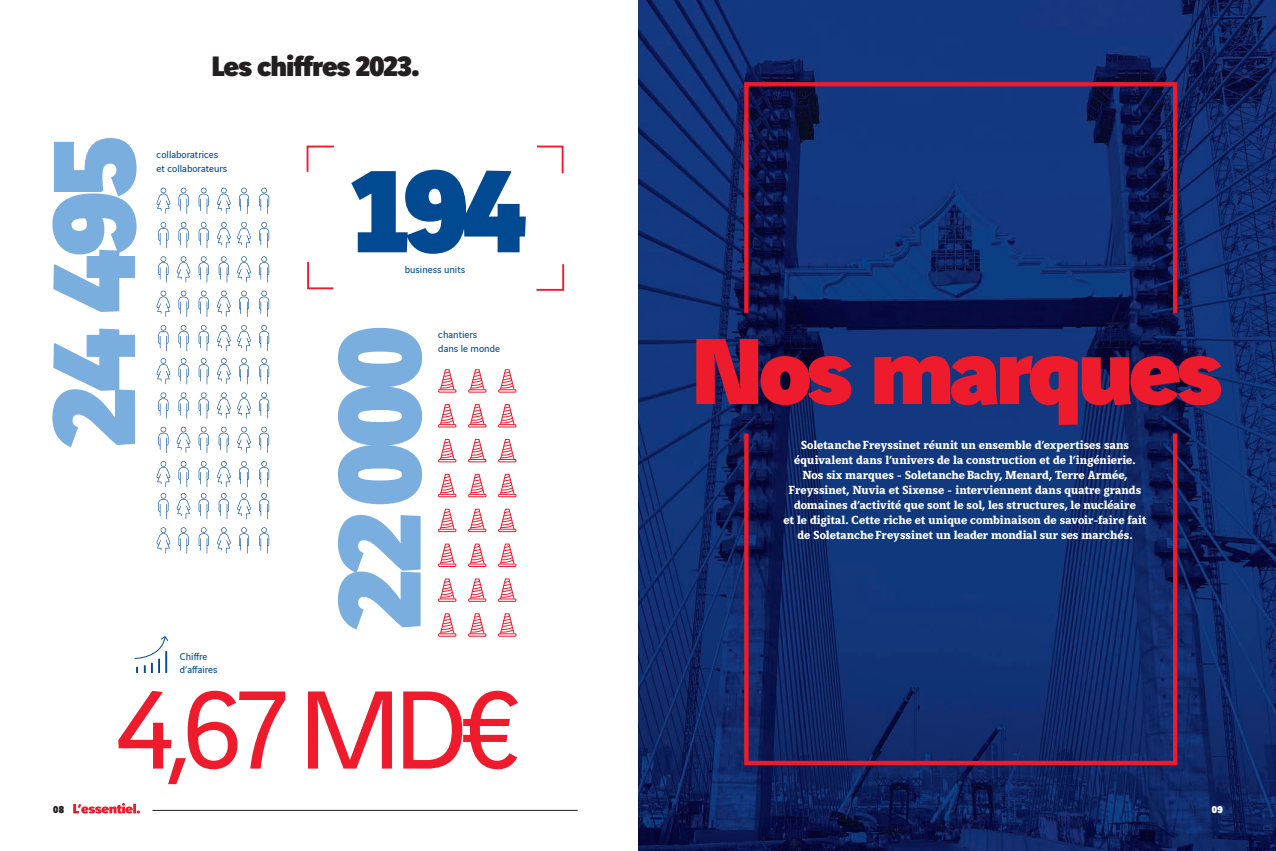
<style>
.page{position:relative;width:1276px;height:851px;background:#fff}
.page>*{position:absolute;margin:0;border:0;box-sizing:border-box;transform-origin:0 0}
.t1{font:900 125px "Vinci Sans";letter-spacing:-.04em;color:#79aede}
.t2{font:900 125px "Vinci Sans";color:#014990}
.t3{font:118.75px "Vinci Sans";color:#ee1b2c}
.t4{font:900 100px "Vinci Sans";letter-spacing:-.06em;color:#ee1b2c}
.t5{font:900 30px "Vinci Sans";letter-spacing:-.045em;color:#231f20}
.t6{font:700 12.5px/15px "Vinci Serif";color:#fff;text-align:center}
.t7{font:10.62px/13.8px "Vinci Sans";color:#014990}
.t8{font:900 10.62px "Vinci Sans";color:#231f20}
.t9{font:900 10.62px "Vinci Sans";color:#fff}
</style>
<div class="page">
<img style="left:638px;top:0;width:638px;height:850px">
<div style="left:744px;top:431px;width:433px;height:334px;border:4px solid #ee1b2c"></div>
<svg style="left:742px;top:80px;width:437px;height:237px;background:#172b69"></svg>
<svg style="left:134px;top:636px;width:35px;height:36px"></svg>
<div style="left:438px;top:529px;width:18px;height:3px;border:1px solid #ee1b2c"></div>
<svg style="left:440px;top:508px;width:15px;height:21px"></svg>
<div style="left:468px;top:529px;width:18px;height:3px;border:1px solid #ee1b2c"></div>
<svg style="left:470px;top:508px;width:15px;height:21px"></svg>
<div style="left:498px;top:529px;width:18px;height:3px;border:1px solid #ee1b2c"></div>
<svg style="left:500px;top:508px;width:15px;height:21px"></svg>
<div style="left:438px;top:633px;width:18px;height:3px;border:1px solid #ee1b2c"></div>
<svg style="left:440px;top:613px;width:15px;height:21px"></svg>
<div style="left:468px;top:633px;width:18px;height:3px;border:1px solid #ee1b2c"></div>
<svg style="left:470px;top:613px;width:15px;height:21px"></svg>
<div style="left:498px;top:633px;width:18px;height:3px;border:1px solid #ee1b2c"></div>
<svg style="left:500px;top:613px;width:15px;height:21px"></svg>
<div style="left:438px;top:459px;width:18px;height:3px;border:1px solid #ee1b2c"></div>
<svg style="left:440px;top:439px;width:15px;height:21px"></svg>
<div style="left:468px;top:459px;width:18px;height:3px;border:1px solid #ee1b2c"></div>
<svg style="left:470px;top:439px;width:15px;height:21px"></svg>
<div style="left:498px;top:459px;width:18px;height:3px;border:1px solid #ee1b2c"></div>
<svg style="left:500px;top:439px;width:15px;height:21px"></svg>
<div style="left:438px;top:563px;width:18px;height:3px;border:1px solid #ee1b2c"></div>
<svg style="left:440px;top:543px;width:15px;height:21px"></svg>
<div style="left:468px;top:563px;width:18px;height:3px;border:1px solid #ee1b2c"></div>
<svg style="left:470px;top:543px;width:15px;height:21px"></svg>
<div style="left:498px;top:563px;width:18px;height:3px;border:1px solid #ee1b2c"></div>
<svg style="left:500px;top:543px;width:15px;height:21px"></svg>
<div style="left:438px;top:494px;width:18px;height:3px;border:1px solid #ee1b2c"></div>
<svg style="left:440px;top:473px;width:15px;height:22px"></svg>
<div style="left:468px;top:494px;width:18px;height:3px;border:1px solid #ee1b2c"></div>
<svg style="left:470px;top:473px;width:15px;height:22px"></svg>
<div style="left:498px;top:494px;width:18px;height:3px;border:1px solid #ee1b2c"></div>
<svg style="left:500px;top:473px;width:15px;height:22px"></svg>
<div style="left:438px;top:598px;width:18px;height:3px;border:1px solid #ee1b2c"></div>
<svg style="left:440px;top:578px;width:15px;height:21px"></svg>
<div style="left:468px;top:598px;width:18px;height:3px;border:1px solid #ee1b2c"></div>
<svg style="left:470px;top:578px;width:15px;height:21px"></svg>
<div style="left:498px;top:598px;width:18px;height:3px;border:1px solid #ee1b2c"></div>
<svg style="left:500px;top:578px;width:15px;height:21px"></svg>
<div style="left:438px;top:424px;width:18px;height:3px;border:1px solid #ee1b2c"></div>
<svg style="left:440px;top:404px;width:15px;height:21px"></svg>
<div style="left:468px;top:424px;width:18px;height:3px;border:1px solid #ee1b2c"></div>
<svg style="left:470px;top:404px;width:15px;height:21px"></svg>
<div style="left:498px;top:424px;width:18px;height:3px;border:1px solid #ee1b2c"></div>
<svg style="left:500px;top:404px;width:15px;height:21px"></svg>
<div style="left:438px;top:389px;width:18px;height:3px;border:1px solid #ee1b2c"></div>
<svg style="left:440px;top:369px;width:15px;height:21px"></svg>
<div style="left:468px;top:389px;width:18px;height:3px;border:1px solid #ee1b2c"></div>
<svg style="left:470px;top:369px;width:15px;height:21px"></svg>
<div style="left:498px;top:389px;width:18px;height:3px;border:1px solid #ee1b2c"></div>
<svg style="left:500px;top:369px;width:15px;height:21px"></svg>
<svg style="left:536px;top:264px;width:29px;height:27px"></svg>
<svg style="left:537px;top:145px;width:27px;height:29px"></svg>
<svg style="left:306px;top:145px;width:28px;height:27px"></svg>
<svg style="left:307px;top:261px;width:27px;height:29px"></svg>
<svg style="left:157px;top:188px;width:13px;height:26px"></svg>
<svg style="left:217px;top:188px;width:14px;height:26px"></svg>
<svg style="left:178px;top:188px;width:11px;height:26px"></svg>
<svg style="left:199px;top:188px;width:10px;height:26px"></svg>
<svg style="left:239px;top:188px;width:10px;height:26px"></svg>
<svg style="left:259px;top:188px;width:10px;height:26px"></svg>
<svg style="left:157px;top:358px;width:13px;height:26px"></svg>
<svg style="left:217px;top:358px;width:14px;height:26px"></svg>
<svg style="left:178px;top:358px;width:11px;height:26px"></svg>
<svg style="left:199px;top:358px;width:10px;height:26px"></svg>
<svg style="left:239px;top:358px;width:10px;height:26px"></svg>
<svg style="left:259px;top:358px;width:10px;height:26px"></svg>
<svg style="left:157px;top:290px;width:13px;height:27px"></svg>
<svg style="left:217px;top:290px;width:14px;height:27px"></svg>
<svg style="left:178px;top:290px;width:11px;height:27px"></svg>
<svg style="left:199px;top:290px;width:10px;height:27px"></svg>
<svg style="left:239px;top:290px;width:10px;height:27px"></svg>
<svg style="left:259px;top:290px;width:10px;height:27px"></svg>
<svg style="left:157px;top:461px;width:13px;height:26px"></svg>
<svg style="left:217px;top:461px;width:14px;height:26px"></svg>
<svg style="left:178px;top:461px;width:11px;height:26px"></svg>
<svg style="left:199px;top:461px;width:10px;height:26px"></svg>
<svg style="left:239px;top:461px;width:10px;height:26px"></svg>
<svg style="left:259px;top:461px;width:10px;height:26px"></svg>
<svg style="left:157px;top:527px;width:13px;height:26px"></svg>
<svg style="left:217px;top:527px;width:14px;height:26px"></svg>
<svg style="left:178px;top:527px;width:11px;height:26px"></svg>
<svg style="left:199px;top:527px;width:10px;height:26px"></svg>
<svg style="left:239px;top:527px;width:10px;height:26px"></svg>
<svg style="left:259px;top:527px;width:10px;height:26px"></svg>
<svg style="left:237px;top:222px;width:14px;height:26px"></svg>
<svg style="left:217px;top:222px;width:14px;height:26px"></svg>
<svg style="left:178px;top:222px;width:11px;height:26px"></svg>
<svg style="left:199px;top:222px;width:10px;height:26px"></svg>
<svg style="left:158px;top:222px;width:10px;height:26px"></svg>
<svg style="left:259px;top:222px;width:10px;height:26px"></svg>
<svg style="left:237px;top:392px;width:14px;height:26px"></svg>
<svg style="left:217px;top:392px;width:14px;height:26px"></svg>
<svg style="left:178px;top:392px;width:11px;height:26px"></svg>
<svg style="left:199px;top:392px;width:10px;height:26px"></svg>
<svg style="left:158px;top:392px;width:10px;height:26px"></svg>
<svg style="left:259px;top:392px;width:10px;height:26px"></svg>
<svg style="left:237px;top:325px;width:14px;height:26px"></svg>
<svg style="left:217px;top:325px;width:14px;height:26px"></svg>
<svg style="left:178px;top:325px;width:11px;height:26px"></svg>
<svg style="left:199px;top:325px;width:10px;height:26px"></svg>
<svg style="left:158px;top:325px;width:10px;height:26px"></svg>
<svg style="left:259px;top:325px;width:10px;height:26px"></svg>
<svg style="left:237px;top:256px;width:14px;height:26px"></svg>
<svg style="left:219px;top:256px;width:10px;height:26px"></svg>
<svg style="left:199px;top:256px;width:10px;height:26px"></svg>
<svg style="left:158px;top:256px;width:10px;height:26px"></svg>
<svg style="left:259px;top:256px;width:10px;height:26px"></svg>
<svg style="left:177px;top:256px;width:13px;height:26px"></svg>
<svg style="left:237px;top:426px;width:14px;height:27px"></svg>
<svg style="left:219px;top:426px;width:10px;height:27px"></svg>
<svg style="left:199px;top:426px;width:10px;height:27px"></svg>
<svg style="left:158px;top:426px;width:10px;height:27px"></svg>
<svg style="left:259px;top:426px;width:10px;height:27px"></svg>
<svg style="left:177px;top:426px;width:13px;height:27px"></svg>
<svg style="left:237px;top:493px;width:14px;height:26px"></svg>
<svg style="left:219px;top:493px;width:10px;height:26px"></svg>
<svg style="left:199px;top:493px;width:10px;height:26px"></svg>
<svg style="left:158px;top:493px;width:10px;height:26px"></svg>
<svg style="left:259px;top:493px;width:10px;height:26px"></svg>
<svg style="left:177px;top:493px;width:13px;height:26px"></svg>
<hr style="left:152px;top:810px;width:426px;height:1px;background:#231f20">
<svg style="left:73px;top:803px;width:67px;height:10px"></svg>
<h3 class="t5" style="left:211px;top:41px;width:210px">Les chiffres 2023.</h3>
<h1 class="t1" style="left:-10px;top:448px;width:314px;rotate:-90deg">24 495</h1>
<p class="t7" style="left:157px;top:147px;width:72px">collaboratrices et collaborateurs</p>
<h1 class="t2" style="left:348px;top:107px;width:178px">194</h1>
<p class="t7" style="left:405px;top:262px;width:62px">business units</p>
<h1 class="t1" style="left:275px;top:630px;width:305px;rotate:-90deg">22000</h1>
<p class="t7" style="left:438px;top:326px;width:63px">chantiers<br>dans le monde</p>
<p class="t7" style="left:180px;top:648px;width:39px">Chiffre d’affaires</p>
<h2 class="t3" style="left:116px;top:641px;width:407px">4,67MD€</h2>
<h3 class="t4" style="left:690px;top:288px;width:535px">Nos marques</h3>
<p class="t6" style="left:783px;top:436px;width:364px">Soletanche Freyssinet réunit un ensemble d’expertises sans équivalent dans l’univers de la construction et de l’ingénierie.<br>Nos six marques - Soletanche Bachy, Menard, Terre Armée, Freyssinet, Nuvia et Sixense - interviennent dans quatre grands domaines d’activité que sont le sol, les structures, le nucléaire<br>et le digital. Cette riche et unique combinaison de savoir-faire fait de Soletanche Freyssinet un leader mondial sur ses marchés.</p>
<p class="t8" style="left:53px;top:800px;width:12px">08</p>
<p class="t9" style="left:1212px;top:800px;width:12px">09</p>
</div>
